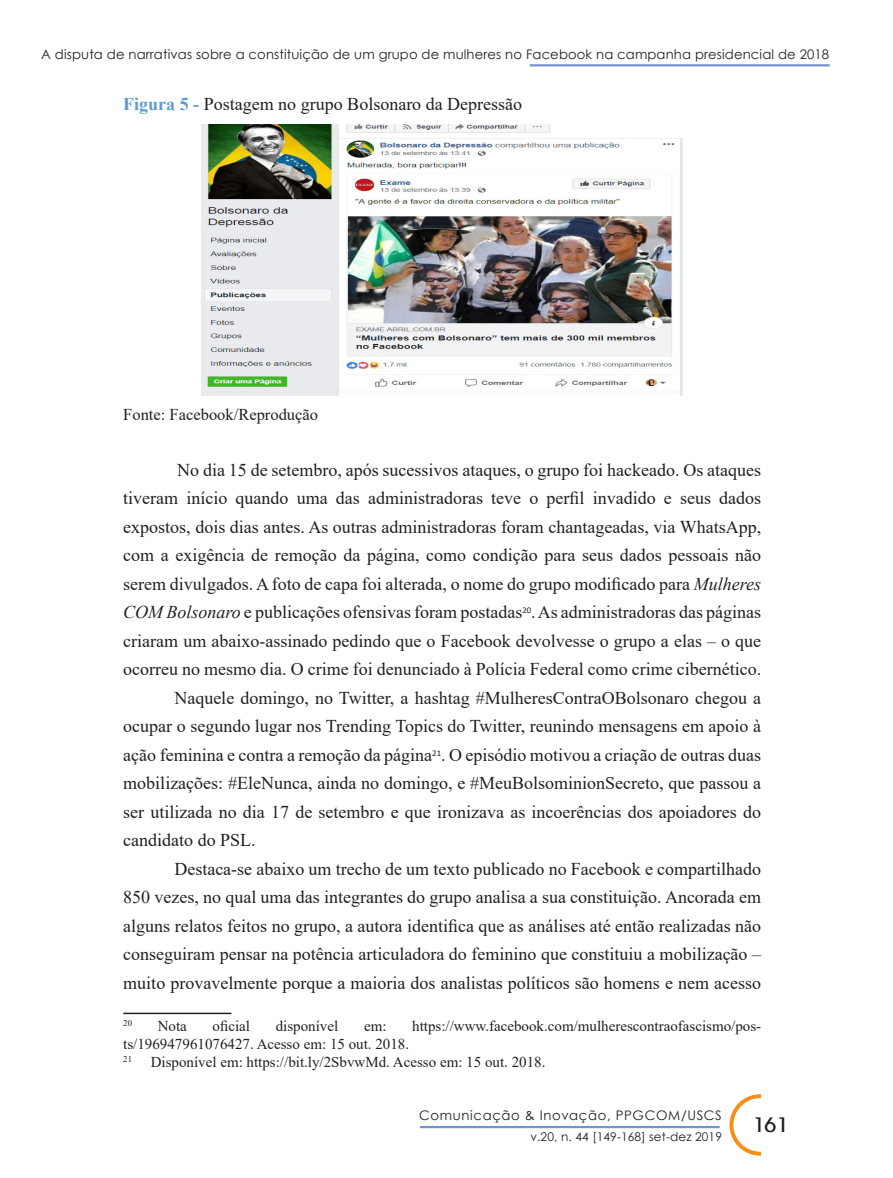
<style>
.page{position:relative;width:893px;height:1178px;background:#fff}
.page>*{position:absolute;margin:0;border:0;box-sizing:border-box;transform-origin:0 0}
.t1{font:700 19.8px "Avant Garde";color:#231f20}
.Texto{font:18px/28.5px "Times New Roman";color:#231f20;text-align:justify}
.Legenda{font:18px "Times New Roman";color:#231f20}
.Legenda-2{font:16.5px "Times New Roman";color:#231f20}
.Rodapé{font:15px "Times New Roman";color:#231f20}
.t2{font:13.2px "Century Gothic";letter-spacing:.01em;color:#231f20}
.t3{font:13.2px "Century Gothic";letter-spacing:.05em;color:#231f20}
.t4{font:12px "Century Gothic";letter-spacing:.01em;color:#231f20}
.Rodapé-2{font:8.7px "Times New Roman";color:#231f20}
.s1{font-weight:700;color:#5b9bd5}
.s2{font-style:italic}
</style>
<div class="page">
<div style="left:729px;top:1094px;width:62px;height:61px;border:4px solid #f79019;border-radius:50%"></div>
<div style="left:761px;top:1064px;width:71px;height:99px;background:#fff"></div>
<hr style="left:420px;top:1126px;width:300px;height:2px;background:#7394ca">
<hr style="left:530px;top:64px;width:300px;height:2px;background:#7394ca">
<img style="left:202px;top:124px;width:481px;height:272px">
<hr style="left:123px;top:1012px;width:108px;height:2px;background:#231f20">
<p class="t2" style="left:41px;top:45px;width:789px">A disputa de narrativas sobre a constituição de um grupo de mulheres no Facebook na campanha presidencial de 2018</p>
<p class="Legenda" style="left:123px;top:92px;width:400px"><span class="s1">Figura 5 -</span> Postagem no grupo Bolsonaro da Depressão</p>
<p class="Legenda-2" style="left:123px;top:403px;width:196px">Fonte: Facebook/Reprodução</p>
<p class="Texto" style="left:123px;top:455px;width:639px;text-indent:54px">No dia 15 de setembro, após sucessivos ataques, o grupo foi hackeado. Os ataques tiveram início quando uma das administradoras teve o perfil invadido e seus dados expostos, dois dias antes. As outras administradoras foram chantageadas, via WhatsApp, com a exigência de remoção da página, como condição para seus dados pessoais não serem divulgados. A foto de capa foi alterada, o nome do grupo modificado para <span class="s2">Mulheres COM Bolsonaro</span> e publicações ofensivas foram postadas<sup>20</sup>. As administradoras das páginas criaram um abaixo-assinado pedindo que o Facebook devolvesse o grupo a elas – o que ocorreu no mesmo dia. O crime foi denunciado à Polícia Federal como crime cibernético.</p>
<p class="Texto" style="left:123px;top:683px;width:639px;text-indent:51px">Naquele domingo, no Twitter, a hashtag #MulheresContraOBolsonaro chegou a ocupar o segundo lugar nos Trending Topics do Twitter, reunindo mensagens em apoio à ação feminina e contra a remoção da página<sup>21</sup>. O episódio motivou a criação de outras duas mobilizações: #EleNunca, ainda no domingo, e #MeuBolsominionSecreto, que passou a ser utilizada no dia 17 de setembro e que ironizava as incoerências dos apoiadores do candidato do PSL.</p>
<p class="Texto" style="left:123px;top:854px;width:639px;text-indent:51px">Destaca-se abaixo um trecho de um texto publicado no Facebook e compartilhado 850 vezes, no qual uma das integrantes do grupo analisa a sua constituição. Ancorada em alguns relatos feitos no grupo, a autora identifica que as análises até então realizadas não conseguiram pensar na potência articuladora do feminino que constituiu a mobilização – muito provavelmente porque a maioria dos analistas políticos são homens e nem acesso</p>
<p class="Rodapé-2" style="left:123px;top:1017px;width:10px">20</p>
<p class="Rodapé" style="left:158px;top:1016px;width:31px">Nota</p>
<p class="Rodapé" style="left:213px;top:1016px;width:39px">oficial</p>
<p class="Rodapé" style="left:276px;top:1016px;width:64px">disponível</p>
<p class="Rodapé" style="left:364px;top:1016px;width:24px">em:</p>
<p class="Rodapé" style="left:412px;top:1016px;width:350px">https://www.facebook.com/mulherescontraofascismo/pos-</p>
<p class="Rodapé" style="left:123px;top:1034px;width:287px">ts/196947961076427. Acesso em: 15 out. 2018.</p>
<p class="Rodapé" style="left:123px;top:1052px;width:424px"><sup>21</sup> Disponível em: https://bit.ly/2SbvwMd. Acesso em: 15 out. 2018.</p>
<p class="t3" style="left:419px;top:1105px;width:304px">Comunicação &amp; Inovação, PPGCOM/USCS</p>
<p class="t4" style="left:530px;top:1128px;width:193px">v.20, n. 44 [149-168] set-dez 2019</p>
<p class="t1" style="left:753px;top:1113px;width:37px">161</p>
</div>
